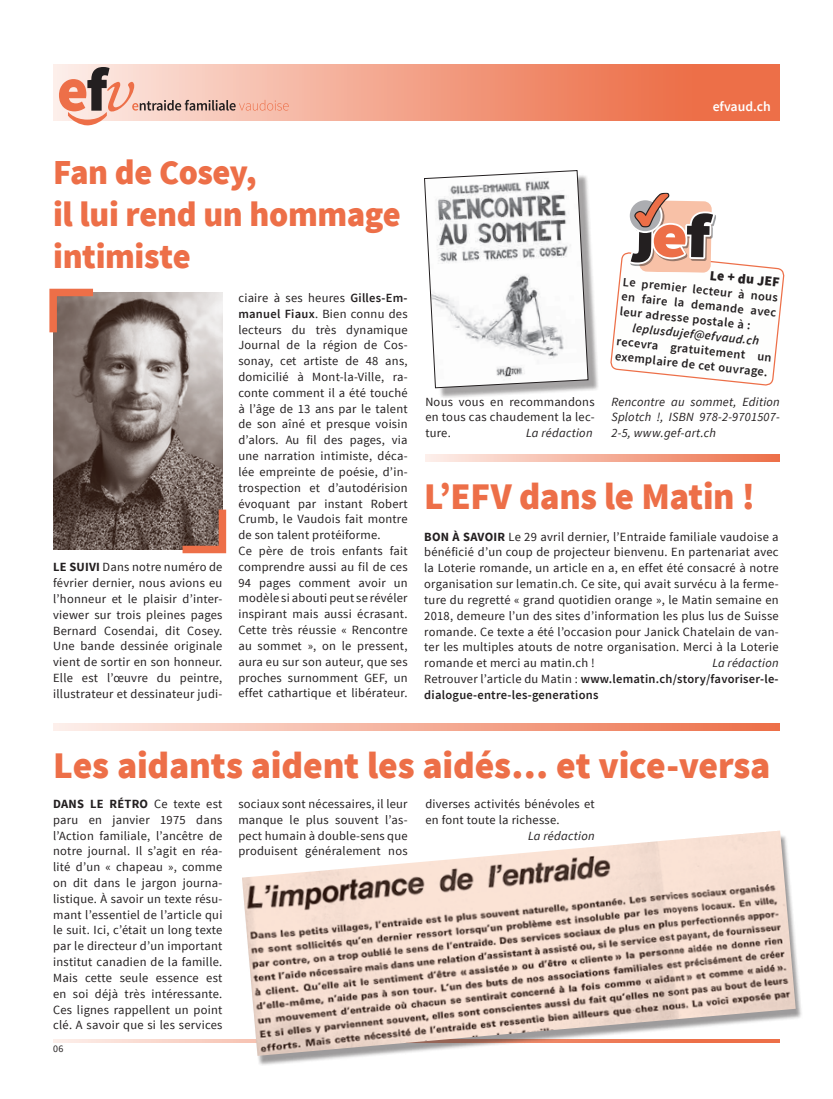
<style>
.page{position:relative;width:833px;height:1099px;background:#fff}
.page>*{position:absolute;margin:0;border:0;box-sizing:border-box;transform-origin:0 0}
.t1{font:900 37.5px "Source Sans Pro";letter-spacing:-.005em;color:#ed6f48}
.t2{font:900 35px/42px "Source Sans Pro";letter-spacing:-.01em;color:#ed6f48}
.t3{font:600 13.75px "Source Sans Pro";color:#fff}
.t4{font:900 13.75px "Source Sans Pro";color:#231f20}
.t5{font:12.5px/15.8px "Source Sans Pro";letter-spacing:.02em;color:#231f20;text-align:justify}
.t6{font:600 12.5px/15px "Source Sans Pro";letter-spacing:.02em;color:#231f20;text-align:justify}
.t7{font:italic 12.5px/15.8px "Source Sans Pro";letter-spacing:.02em;color:#231f20;text-align:justify}
.t8{font:italic 600 12.5px "Source Sans Pro";color:#231f20}
.t9{font:10px "Source Sans Pro";color:#231f20}
.s1{font-weight:700}
.s2{font-weight:600}
.s3{font-weight:400;font-style:italic}
.s4{font-weight:400}
</style>
<div class="page">
<svg style="left:53px;top:64px;width:727px;height:56px;background:#f08f71"></svg>
<svg style="left:59px;top:67px;width:230px;height:58px;background:#e9bfb2"></svg>
<svg style="left:53px;top:1039px;width:189px;height:4px"></svg>
<svg style="left:610px;top:193px;width:175px;height:193px"></svg>
<div style="left:428px;top:174px;width:171px;height:225px;background:#231f20;opacity:.41"></div>
<svg style="left:424px;top:170px;width:164px;height:218px"></svg>
<div style="left:242px;top:834px;width:561px;height:232px;background:#231f20;opacity:.45"></div>
<img style="left:242px;top:830px;width:553px;height:225px">
<img style="left:53px;top:292px;width:169px;height:257px">
<svg style="left:49px;top:288px;width:52px;height:52px;background:#9a7366"></svg>
<svg style="left:175px;top:502px;width:52px;height:52px;background:#8f675a"></svg>
<svg style="left:53px;top:723px;width:727px;height:7px;background:#f4ae99"></svg>
<svg style="left:425px;top:454px;width:355px;height:7px;background:#f4af99"></svg>
<p class="t3" style="left:712px;top:97px;width:60px">efvaud.ch</p>
<h2 class="t2" style="left:53px;top:153px;width:349px">Fan de Cosey,<br>il lui rend un hommage intimiste</h2>
<p class="t5" style="left:53px;top:559px;width:171px"><span class="s1">LE SUIVI</span> Dans notre numéro de février dernier, nous avions eu l’honneur et le plaisir d’inter&shy;viewer sur trois pleines pages Bernard Cosendai, dit Cosey.<br>Une bande dessinée originale vient de sortir en son honneur.<br>Elle est l’œuvre du peintre, illustrateur et dessinateur judi-</p>
<p class="t5" style="left:238px;top:290px;width:171px;text-align:left">ciaire à ses heures <span class="s2">Gilles-Em&shy;manuel Fiaux</span>. Bien connu des lecteurs du très dynamique<br>Journal de la région de Cos&shy;sonay, cet artiste de 48 ans, domicilié à Mont-la-Ville, ra&shy;conte comment il a été touché à l’âge de 13 ans par le talent de son aîné et presque voisin d’alors. Au fil des pages, via une narration intimiste, déca&shy;lée empreinte de poésie, d’in&shy;trospection et d’autodérision évoquant par instant Robert<br>Crumb, le Vaudois fait montre de son talent protéiforme.<br>Ce père de trois enfants fait comprendre aussi au fil de ces<br>94 pages comment avoir un modèle si abouti peut se révéler inspirant mais aussi écrasant.<br>Cette très réussie « Rencontre au sommet », on le pressent, aura eu sur son auteur, que ses proches surnomment GEF, un effet cathartique et libérateur.</p>
<p class="t5" style="left:425px;top:394px;width:171px">Nous vous en recommandons en tous cas chaudement la lec&shy;ture.</p>
<p class="t7" style="left:526px;top:425px;width:68px">La rédaction</p>
<p class="t4" style="left:711px;top:266px;width:71px;rotate:6deg">Le + du JEF</p>
<p class="t6" style="left:624px;top:274px;width:157px;rotate:6deg">Le premier lecteur à nous en faire la demande avec leur adresse postale à :</p>
<p class="t8" style="left:633px;top:320px;width:129px;rotate:6deg">leplusdujef@efvaud.ch</p>
<p class="t6" style="left:617px;top:334px;width:157px;rotate:6deg">recevra gratuitement un exemplaire de cet ouvrage.</p>
<p class="t7" style="left:611px;top:393px;width:170px">Rencontre au sommet, Edition Splotch !, ISBN 978-2-9701507- 2-5, www.gef-art.ch</p>
<h1 class="t1" style="left:424px;top:472px;width:332px">L’EFV dans le Matin !</h1>
<p class="t5" style="left:424px;top:529px;width:356px"><span class="s1">BON À SAVOIR</span> Le 29 avril dernier, l’Entraide familiale vaudoise a bénéficié d’un coup de projecteur bienvenu. En partenariat avec la Loterie romande, un article en a, en effet été consacré à notre organisation sur lematin.ch. Ce site, qui avait survécu à la ferme&shy;ture du regretté « grand quotidien orange », le Matin semaine en 2018, demeure l’un des sites d’information les plus lus de Suisse romande. Ce texte a été l’occasion pour Janick Chatelain de van&shy;ter les multiples atouts de notre organisation. Merci à la Loterie romande et merci au matin.ch !</p>
<p class="t6" style="left:424px;top:655px;width:356px;line-height:15.9px;text-indent:288px"><span class="s3">La rédaction </span><span class="s4">Retrouver l’article du Matin :</span> www.lematin.ch/story/favoriser-le&shy;dialogue-entre-les-generations</p>
<h1 class="t1" style="left:53px;top:741px;width:719px">Les aidants aident les aidés… et vice-versa</h1>
<p class="t5" style="left:238px;top:796px;width:171px">sociaux sont nécessaires, il leur manque le plus souvent l’as&shy;pect humain à double-sens que produisent généralement nos</p>
<p class="t5" style="left:425px;top:796px;width:171px">diverses activités bénévoles et en font toute la richesse.</p>
<p class="t5" style="left:53px;top:796px;width:171px"><span class="s1">DANS LE RÉTRO</span> Ce texte est paru en janvier 1975 dans l’Action familiale, l’ancêtre de notre journal. Il s’agit en réa&shy;lité d’un « chapeau », comme on dit dans le jargon journa&shy;listique. À savoir un texte résu&shy;mant l’essentiel de l’article qui le suit. Ici, c’était un long texte par le directeur d’un important institut canadien de la famille.<br>Mais cette seule essence est en soi déjà très intéressante.<br>Ces lignes rappellent un point clé. A savoir que si les services</p>
<p class="t7" style="left:528px;top:827px;width:68px">La rédaction</p>
<p class="t9" style="left:53px;top:1041px;width:12px">06</p>
</div>
